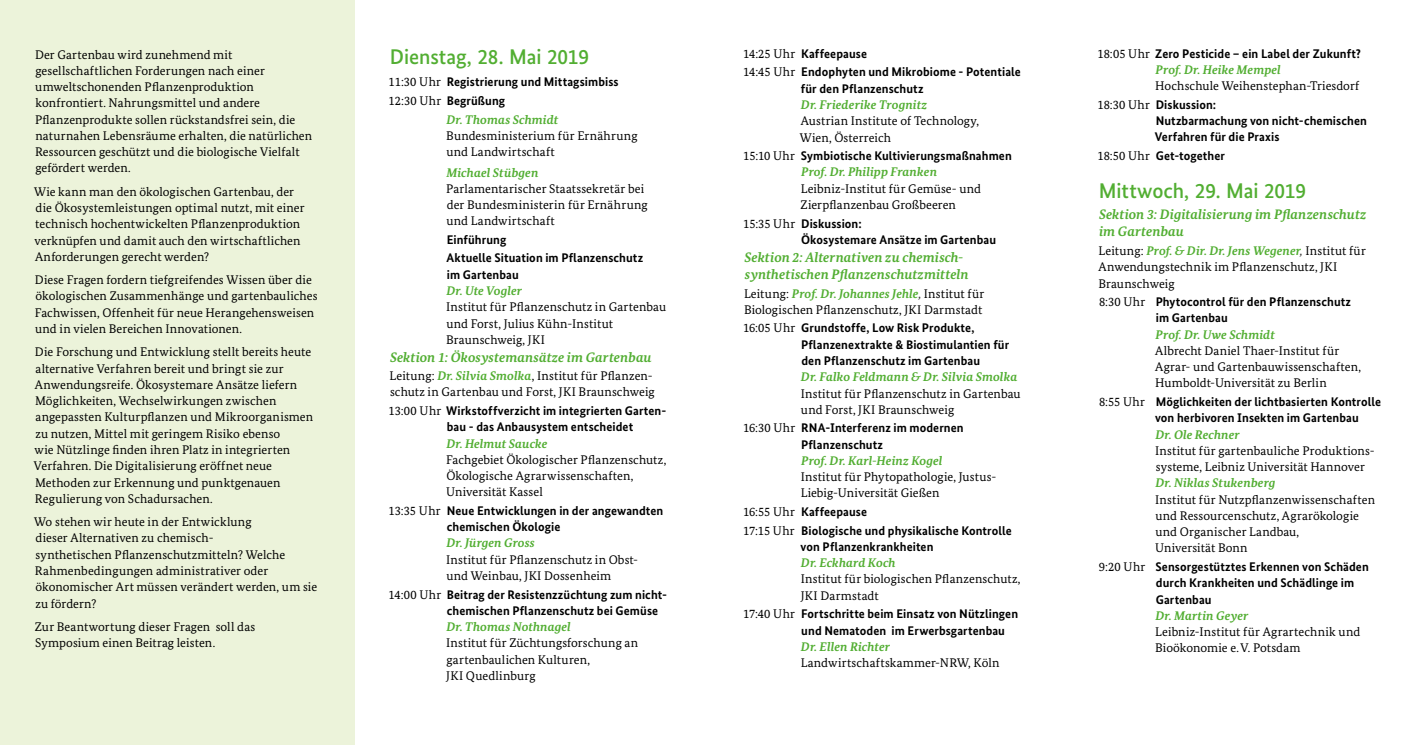
<style>
.page{position:relative;width:1418px;height:745px;background:#fff}
.page>*{position:absolute;margin:0;border:0;box-sizing:border-box;transform-origin:0 0}
.t1{font:500 21.25px "Bundes Sans";letter-spacing:-.005em;color:#52ae32}
.t2{font:italic 700 13.75px/17.5px "Bundes Serif";letter-spacing:.005em;color:#52ae32}
.t3{font:12.5px/16.2px "Bundes Serif";letter-spacing:.005em;color:#000}
.t4{font:700 12.5px/16.2px "Bundes Sans";letter-spacing:.005em;color:#000}
.t5{font:italic 700 12.5px "Bundes Serif";letter-spacing:.005em;color:#52ae32}
.s1{font-family:"Bundes Serif";font-weight:400}
.s2{font-weight:700;font-style:italic;color:#52ae32}
.s3{font-weight:500;font-style:italic;color:#3c3c3b}
</style>
<div class="page">
<div style="left:0;top:0;width:354px;height:744px;background:#ecf3da"></div>
<p class="t3" style="left:35px;top:46px;width:279px">Der Gartenbau wird zunehmend mit gesellschaftlichen Forderungen nach einer umweltschonenden Pflanzenproduktion konfrontiert. Nahrungsmittel und andere Pflanzenprodukte sollen rückstandsfrei sein, die naturnahen Lebensräume erhalten, die natürlichen Ressourcen geschützt und die biologische Vielfalt gefördert werden.</p>
<p class="t3" style="left:34px;top:183px;width:272px">Wie kann man den ökologischen Gartenbau, der die Ökosystemleistungen optimal nutzt, mit einer technisch hochentwickelten Pflanzenproduktion verknüpfen und damit auch den wirtschaftlichen Anforderungen gerecht werden?</p>
<p class="t3" style="left:35px;top:271px;width:284px">Diese Fragen fordern tiefgreifendes Wissen über die ökologischen Zusammenhänge und gartenbauliches Fachwissen, Offenheit für neue Herangehensweisen und in vielen Bereichen Innovationen.</p>
<p class="t3" style="left:34px;top:343px;width:281px">Die Forschung und Entwicklung stellt bereits heute alternative Verfahren bereit und bringt sie zur Anwendungsreife. Ökosystemare Ansätze liefern Möglichkeiten, Wechselwirkungen zwischen angepassten Kulturpflanzen und Mikroorganismen zu nutzen, Mittel mit geringem Risiko ebenso<br>wie Nützlinge finden ihren Platz in integrierten Verfahren. Die Digitalisierung eröffnet neue Methoden zur Erkennung und punktgenauen Regulierung von Schadursachen.</p>
<p class="t3" style="left:34px;top:513px;width:284px">Wo stehen wir heute in der Entwicklung<br>dieser Alternativen zu chemisch-<br>synthetischen Pflanzenschutzmitteln? Welche Rahmenbedingungen administrativer oder ökonomischer Art müssen verändert werden, um sie zu fördern?</p>
<p class="t3" style="left:35px;top:618px;width:222px">Zur Beantwortung dieser Fragen soll das<br>Symposium einen Beitrag leisten.</p>
<h1 class="t1" style="left:390px;top:44px;width:201px">Dienstag, 28. Mai 2019</h1>
<p class="t4" style="left:388px;top:73px;width:231px;line-height:18.5px"><span class="s1">11:30 Uhr</span> Registrierung und Mittagsimbiss<br><span class="s1">12:30 Uhr</span> Begrüßung</p>
<p class="t5" style="left:446px;top:112px;width:113px">Dr. Thomas Schmidt</p>
<p class="t3" style="left:446px;top:127px;width:193px">Bundesministerium für Ernährung und Landwirtschaft</p>
<p class="t5" style="left:446px;top:164px;width:93px">Michael Stübgen</p>
<p class="t3" style="left:446px;top:180px;width:203px">Parlamentarischer Staatssekretär bei der Bundesministerin für Ernährung und Landwirtschaft</p>
<p class="t4" style="left:446px;top:230px;width:198px;line-height:18.5px">Einführung<br>Aktuelle Situation im Pflanzenschutz</p>
<p class="t4" style="left:447px;top:266px;width:73px">im Gartenbau</p>
<p class="t5" style="left:446px;top:283px;width:77px">Dr. Ute Vogler</p>
<p class="t3" style="left:446px;top:298px;width:221px">Institut für Pflanzenschutz in Gartenbau und Forst, Julius Kühn-Institut<br>Braunschweig, JKI</p>
<p class="t2" style="left:390px;top:348px;width:263px">Sektion 1: Ökosystemansätze im Gartenbau</p>
<p class="t3" style="left:389px;top:367px;width:267px">Leitung: <span class="s2">Dr. Silvia Smolka</span>, Institut für Pflanzen&shy;schutz in Gartenbau und Forst, JKI Braunschweig</p>
<p class="t4" style="left:447px;top:402px;width:221px;text-indent:-58px"><span class="s1">13:00 Uhr</span> Wirkstoffverzicht im integrierten Garten&shy;bau - das Anbausystem entscheidet</p>
<p class="t5" style="left:446px;top:435px;width:103px">Dr. Helmut Saucke</p>
<p class="t3" style="left:446px;top:451px;width:222px">Fachgebiet Ökologischer Pflanzenschutz,<br>Ökologische Agrarwissenschaften,<br>Universität Kassel</p>
<p class="t4" style="left:447px;top:502px;width:218px;text-indent:-58px"><span class="s1">13:35 Uhr</span> Neue Entwicklungen in der angewandten chemischen Ökologie</p>
<p class="t5" style="left:446px;top:535px;width:90px">Dr. Jürgen Gross</p>
<p class="t3" style="left:446px;top:550px;width:193px">Institut für Pflanzenschutz in Obst&shy;und Weinbau, JKI Dossenheim</p>
<p class="t4" style="left:447px;top:585px;width:222px;text-indent:-58px"><span class="s1">14:00 Uhr</span> Beitrag der Resistenzzüchtung zum nicht&shy;chemischen Pflanzenschutz bei Gemüse</p>
<p class="t5" style="left:446px;top:618px;width:126px">Dr. Thomas Nothnagel</p>
<p class="t3" style="left:446px;top:634px;width:193px">Institut für Züchtungsforschung an gartenbaulichen Kulturen,<br>JKI Quedlinburg</p>
<p class="t4" style="left:743px;top:44px;width:279px;line-height:18.5px"><span class="s1">14:25 Uhr</span> Kaffeepause<br><span class="s1">14:45 Uhr</span> Endophyten und Mikrobiome - Potentiale</p>
<p class="t4" style="left:801px;top:80px;width:124px">für den Pflanzenschutz</p>
<p class="t5" style="left:801px;top:97px;width:128px">Dr. Friederike Trognitz</p>
<p class="t3" style="left:800px;top:113px;width:181px">Austrian Institute of Technology,<br>Wien, Österreich</p>
<p class="t4" style="left:743px;top:147px;width:270px"><span class="s1">15:10 Uhr</span> Symbiotische Kultivierungsmaßnahmen</p>
<p class="t5" style="left:801px;top:164px;width:138px">Prof. Dr. Philipp Franken</p>
<p class="t3" style="left:800px;top:180px;width:182px">Leibniz-Institut für Gemüse- und<br>Zierpflanzenbau Großbeeren</p>
<p class="t4" style="left:801px;top:215px;width:197px;text-indent:-58px"><span class="s1">15:35 Uhr</span> Diskussion:<br>Ökosystemare Ansätze im Gartenbau</p>
<p class="t2" style="left:744px;top:248px;width:225px">Sektion 2: Alternativen zu chemisch&shy;synthetischen Pflanzenschutzmitteln</p>
<p class="t3" style="left:744px;top:285px;width:242px">Leitung: <span class="s2">Prof. Dr. Johannes Jehle</span><span class="s3">,</span> Institut für<br>Biologischen Pflanzenschutz, JKI Darmstadt</p>
<p class="t4" style="left:801px;top:320px;width:209px;text-indent:-58px"><span class="s1">16:05 Uhr</span> Grundstoffe, Low Risk Produkte,<br>Pflanzenextrakte &amp; Biostimulantien für den Pflanzenschutz im Gartenbau</p>
<p class="t5" style="left:801px;top:369px;width:218px">Dr. Falko Feldmann &amp; Dr. Silvia Smolka</p>
<p class="t3" style="left:800px;top:385px;width:221px">Institut für Pflanzenschutz in Gartenbau und Forst, JKI Braunschweig</p>
<p class="t4" style="left:801px;top:419px;width:164px;text-indent:-58px"><span class="s1">16:30 Uhr</span> RNA-Interferenz im modernen<br>Pflanzenschutz</p>
<p class="t5" style="left:801px;top:452px;width:143px">Prof. Dr. Karl-Heinz Kogel</p>
<p class="t3" style="left:800px;top:468px;width:197px">Institut für Phytopathologie, Justus-<br>Liebig-Universität Gießen</p>
<p class="t4" style="left:743px;top:502px;width:270px;line-height:18.5px"><span class="s1">16:55 Uhr</span> Kaffeepause<br><span class="s1">17:15 Uhr</span> Biologische und physikalische Kontrolle</p>
<p class="t4" style="left:800px;top:538px;width:134px">von Pflanzenkrankheiten</p>
<p class="t5" style="left:801px;top:555px;width:96px">Dr. Eckhard Koch</p>
<p class="t3" style="left:800px;top:570px;width:221px">Institut für biologischen Pflanzenschutz,<br>JKI Darmstadt</p>
<p class="t4" style="left:801px;top:605px;width:218px;text-indent:-58px"><span class="s1">17:40 Uhr</span> Fortschritte beim Einsatz von Nützlingen und Nematoden im Erwerbsgartenbau</p>
<p class="t5" style="left:801px;top:638px;width:91px">Dr. Ellen Richter</p>
<p class="t3" style="left:800px;top:654px;width:200px">Landwirtschaftskammer-NRW, Köln</p>
<p class="t4" style="left:1097px;top:45px;width:265px"><span class="s1">18:05 Uhr</span> Zero Pesticide – ein Label der Zukunft?</p>
<p class="t5" style="left:1155px;top:62px;width:127px">Prof. Dr. Heike Mempel</p>
<p class="t3" style="left:1155px;top:77px;width:206px">Hochschule Weihenstephan-Triesdorf</p>
<p class="t4" style="left:1154px;top:96px;width:214px;text-indent:-57px"><span class="s1">18:30 Uhr</span> Diskussion:<br>Nutzbarmachung von nicht-chemischen<br>Verfahren für die Praxis</p>
<p class="t4" style="left:1097px;top:147px;width:129px"><span class="s1">18:50 Uhr</span> Get-together</p>
<h1 class="t1" style="left:1098px;top:177px;width:209px">Mittwoch, 29. Mai 2019</h1>
<p class="t2" style="left:1098px;top:205px;width:269px">Sektion 3: Digitalisierung im Pflanzenschutz im Gartenbau</p>
<p class="t3" style="left:1098px;top:242px;width:269px">Leitung: <span class="s2">Prof. &amp; Dir. Dr. Jens Wegener</span><span class="s3">,</span> Institut für<br>Anwendungstechnik im Pflanzenschutz, JKI<br>Braunschweig</p>
<p class="t4" style="left:1155px;top:293px;width:197px;text-indent:-57px"><span class="s1">8:30 Uhr</span> Phytocontrol für den Pflanzenschutz im Gartenbau</p>
<p class="t5" style="left:1155px;top:326px;width:121px">Prof. Dr. Uwe Schmidt</p>
<p class="t3" style="left:1155px;top:342px;width:207px">Albrecht Daniel Thaer-Institut für<br>Agrar- und Gartenbauwissenschaften,<br>Humboldt-Universität zu Berlin</p>
<p class="t4" style="left:1155px;top:393px;width:227px;text-indent:-56px"><span class="s1">8:55 Uhr</span> Möglichkeiten der lichtbasierten Kontrolle von herbivoren Insekten im Gartenbau</p>
<p class="t5" style="left:1155px;top:426px;width:86px">Dr. Ole Rechner</p>
<p class="t3" style="left:1155px;top:442px;width:221px">Institut für gartenbauliche Produktions&shy;systeme, Leibniz Universität Hannover</p>
<p class="t5" style="left:1155px;top:475px;width:121px">Dr. Niklas Stukenberg</p>
<p class="t3" style="left:1155px;top:490px;width:221px">Institut für Nutzpflanzenwissenschaften und Ressourcenschutz, Agrarökologie und Organischer Landbau,<br>Universität Bonn</p>
<p class="t4" style="left:1155px;top:558px;width:214px;text-indent:-57px"><span class="s1">9:20 Uhr</span> Sensorgestütztes Erkennen von Schäden durch Krankheiten und Schädlinge im<br>Gartenbau</p>
<p class="t5" style="left:1155px;top:607px;width:94px">Dr. Martin Geyer</p>
<p class="t3" style="left:1155px;top:623px;width:206px">Leibniz-Institut für Agrartechnik und<br>Bioökonomie e.V. Potsdam</p>
</div>
